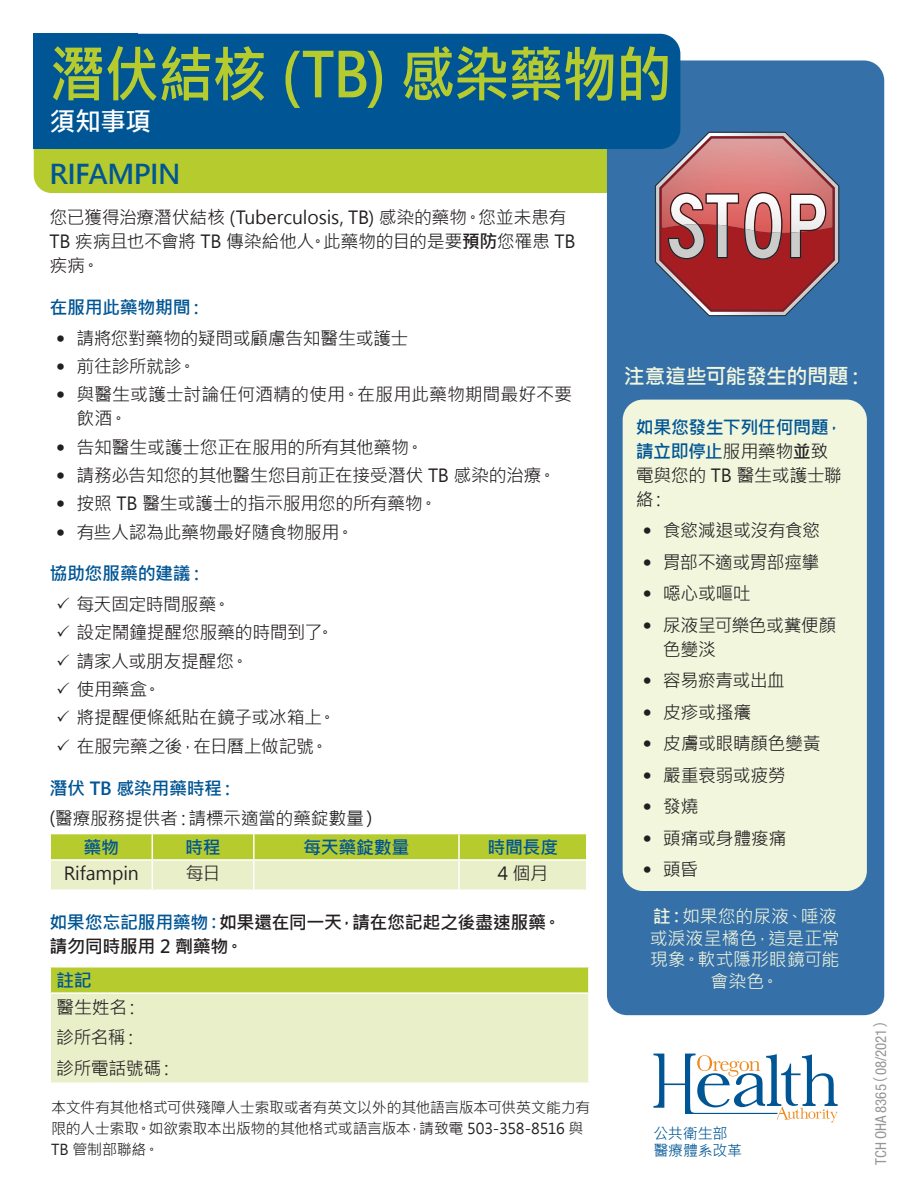
<style>
.page{position:relative;width:918px;height:1188px;background:#fff}
.page>*{position:absolute;margin:0;border:0;box-sizing:border-box;transform-origin:0 0}
.t1{font:700 61.65px "Microsoft Jheng Hei";letter-spacing:-.025em;color:#b6cc2e;scale:.9 1}
.text{font:700 27px "Microsoft Jheng Hei";letter-spacing:-.015em;color:#005594}
.t2{font:700 25.95px "Microsoft Jheng Hei";color:#fff}
.subtitle{font:700 21px "Microsoft Jheng Hei";letter-spacing:-.02em;color:#f1f6dd}
.text-2{font:18px/24px "Microsoft Jheng Hei";letter-spacing:-.025em;color:#231f20}
.subtitle-2{font:700 18px/24px "Microsoft Jheng Hei";letter-spacing:-.02em;color:#231f20}
.text-3{font:18px/24px "Microsoft Jheng Hei";letter-spacing:-.005em;color:#231f20}
.green_condensed_12_A{font:18px/21.6px "Microsoft Jheng Hei";letter-spacing:-.005em;color:#f1f6dd;text-align:center}
.subtitle-3{font:700 18px "Microsoft Jheng Hei";letter-spacing:-.02em;color:#005594}
.Center_Table_Blue_12{font:700 18px "Microsoft Jheng Hei";letter-spacing:-.015em;color:#005594}
.Left_Table_Blue_12_A{font:700 18px "Microsoft Jheng Hei";color:#005594}
.footnote{font:15px/21px "Microsoft Jheng Hei";letter-spacing:-.025em;color:#231f20}
.t3{font:condensed 15px "Helvetica Neue LT Std";letter-spacing:-.005em;color:#939598}
.t4{font:15px "Microsoft Jheng Hei";letter-spacing:-.015em;color:#005594}
.s1{font-weight:700}
.s2{font-family:"Helvetica Neue LT Std";font-stretch:condensed}
.s3{color:#005594}
.s4{font-weight:700;color:#005594}
.s5{font-family:"Microsoft Jheng Hei";font-stretch:normal}
</style>
<div class="page">
<div style="left:34px;top:126px;width:642px;height:67px;background:#b6cc2e;border-radius:18px"></div>
<div style="left:607px;top:60px;width:277px;height:955px;background:#3670a9;border-radius:20px"></div>
<div style="left:34px;top:34px;width:646px;height:115px;background:#005594;border-radius:20px"></div>
<div style="left:623px;top:400px;width:244px;height:491px;background:#f1f6dd;border-radius:20px"></div>
<svg style="left:50px;top:834px;width:537px;height:56px;background:#d2df85"></svg>
<hr style="left:254px;top:859px;width:205px;height:2px;background:#fff">
<hr style="left:253px;top:861px;width:2px;height:29px;background:#fff">
<hr style="left:459px;top:859px;width:129px;height:2px;background:#fff">
<hr style="left:458px;top:861px;width:2px;height:29px;background:#fff">
<hr style="left:586px;top:861px;width:2px;height:29px;background:#fff">
<div style="left:50px;top:967px;width:539px;height:26px;background:#b6cc2e"></div>
<div style="left:50px;top:993px;width:539px;height:90px;background:#e9efc9"></div>
<hr style="left:50px;top:966px;width:540px;height:2px;background:#fff">
<svg style="left:50px;top:967px;width:1px;height:25px"></svg>
<hr style="left:588px;top:967px;width:2px;height:25px;background:#fff">
<hr style="left:50px;top:992px;width:540px;height:2px;background:#fff">
<hr style="left:50px;top:994px;width:1px;height:88px;background:#fff">
<hr style="left:588px;top:994px;width:2px;height:88px;background:#fff">
<hr style="left:50px;top:1082px;width:540px;height:2px;background:#fff">
<svg style="left:655px;top:132px;width:184px;height:184px"></svg>
<img style="left:707px;top:195px;width:31px;height:31px">
<svg style="left:653px;top:1054px;width:185px;height:69px"></svg>
<p class="t1" style="left:50px;top:36px;width:693px">潛伏結核 (TB) 感染藥物的</p>
<p class="t2" style="left:50px;top:106px;width:103px">須知事項</p>
<p class="text" style="left:50px;top:157px;width:132px">RIFAMPIN</p>
<p class="text-2" style="left:50px;top:205px;width:528px">您已獲得治療潛伏結核 (Tuberculosis, TB) 感染的藥物。您並未患有<br>TB 疾病且也不會將 TB 傳染給他人。此藥物的目的是要<span class="s1">預防</span>您罹患 TB疾病。</p>
<p class="subtitle-3" style="left:50px;top:296px;width:157px">在服用此藥物期間：</p>
<p class="text-2" style="left:56px;top:326px;width:354px"><span class="s2">•</span> 請將您對藥物的疑問或顧慮告知醫生或護士</p>
<p class="text-2" style="left:56px;top:354px;width:141px"><span class="s2">•</span> 前往診所就診。</p>
<p class="text-3" style="left:76px;top:383px;width:497px;text-indent:-20px"><span class="s2">•</span> 與醫生或護士討論任何酒精的使用。在服用此藥物期間最好不要飲酒。</p>
<p class="text-2" style="left:56px;top:435px;width:369px"><span class="s2">•</span> 告知醫生或護士您正在服用的所有其他藥物。</p>
<p class="text-2" style="left:56px;top:463px;width:502px"><span class="s2">•</span> 請務必告知您的其他醫生您目前正在接受潛伏 TB 感染的治療。</p>
<p class="text-2" style="left:56px;top:492px;width:383px"><span class="s2">•</span> 按照 TB 醫生或護士的指示服用您的所有藥物。</p>
<p class="text-2" style="left:56px;top:520px;width:299px"><span class="s2">•</span> 有些人認為此藥物最好隨食物服用。</p>
<p class="subtitle-3" style="left:50px;top:563px;width:157px">協助您服藥的建議：</p>
<p class="text-2" style="left:56px;top:593px;width:176px">✓ 每天固定時間服藥。</p>
<p class="text-2" style="left:56px;top:621px;width:279px">✓ 設定鬧鐘提醒您服藥的時間到了。</p>
<p class="text-2" style="left:56px;top:649px;width:194px">✓ 請家人或朋友提醒您。</p>
<p class="text-2" style="left:56px;top:678px;width:106px">✓ 使用藥盒。</p>
<p class="text-2" style="left:56px;top:706px;width:281px">✓ 將提醒便條紙貼在鏡子或冰箱上。</p>
<p class="text-2" style="left:56px;top:734px;width:274px">✓ 在服完藥之後，在日曆上做記號。</p>
<p class="subtitle-3" style="left:50px;top:777px;width:189px">潛伏 TB 感染用藥時程：</p>
<p class="text-2" style="left:50px;top:807px;width:331px">(醫療服務提供者：請標示適當的藥錠數量）</p>
<p class="Center_Table_Blue_12" style="left:83px;top:836px;width:37px">藥物</p>
<p class="Center_Table_Blue_12" style="left:185px;top:836px;width:37px">時程</p>
<p class="Center_Table_Blue_12" style="left:303px;top:836px;width:108px">每天藥錠數量</p>
<p class="Center_Table_Blue_12" style="left:488px;top:836px;width:72px">時間長度</p>
<p class="text-3" style="left:64px;top:862px;width:77px">Rifampin</p>
<p class="text-2" style="left:186px;top:862px;width:36px">每日</p>
<p class="text-2" style="left:498px;top:862px;width:52px">4 個月</p>
<p class="subtitle-2" style="left:50px;top:911px;width:513px"><span class="s3">如果您忘記服用藥物：</span>如果還在同一天，請在您記起之後盡速服藥。請勿同時服用 2 劑藥物。</p>
<p class="Left_Table_Blue_12_A" style="left:56px;top:969px;width:37px">註記</p>
<p class="text-2" style="left:56px;top:995px;width:86px">醫生姓名：</p>
<p class="text-2" style="left:56px;top:1026px;width:85px">診所名稱：</p>
<p class="text-2" style="left:56px;top:1056px;width:121px">診所電話號碼：</p>
<p class="footnote" style="left:51px;top:1097px;width:541px">本文件有其他格式可供殘障人士索取或者有英文以外的其他語言版本可供英文能力有限的人士索取。如欲索取本出版物的其他格式或語言版本，請致電 503-358-8516 與<br>TB 管制部聯絡。</p>
<p class="subtitle" style="left:624px;top:363px;width:244px">注意這些可能發生的問題：</p>
<p class="text-2" style="left:636px;top:416px;width:209px"><span class="s4">如果您發生下列任何問題，請立即停止</span>服用藥物<span class="s1">並</span>致電與您的 TB 醫生或護士聯絡：</p>
<p class="text-2" style="left:643px;top:519px;width:179px"><span class="s2">•</span> 食慾減退或沒有食慾</p>
<p class="text-2" style="left:643px;top:550px;width:178px"><span class="s2">•</span> 胃部不適或胃部痙攣</p>
<p class="text-2" style="left:643px;top:582px;width:110px"><span class="s2">•</span> 噁心或嘔吐</p>
<p class="text-2" style="left:663px;top:613px;width:175px;text-indent:-20px"><span class="s2">•</span> 尿液呈可樂色或糞便顏色變淡</p>
<p class="text-2" style="left:643px;top:669px;width:144px"><span class="s2">•</span> 容易瘀青或出血</p>
<p class="text-2" style="left:643px;top:700px;width:110px"><span class="s2">•</span> 皮疹或搔癢</p>
<p class="text-2" style="left:643px;top:732px;width:180px"><span class="s2">•</span> 皮膚或眼睛顏色變黃</p>
<p class="text-2" style="left:643px;top:763px;width:145px"><span class="s2">•</span> 嚴重衰弱或疲勞</p>
<p class="text-2" style="left:643px;top:795px;width:57px"><span class="s2">•</span> 發燒</p>
<p class="text-2" style="left:643px;top:826px;width:145px"><span class="s2">•</span> 頭痛或身體痠痛</p>
<p class="text-2" style="left:643px;top:858px;width:57px"><span class="s2">•</span> 頭昏</p>
<p class="green_condensed_12_A" style="left:650px;top:906px;width:191px"><span class="s1">註：</span>如果您的尿液、唾液或淚液呈橘色，這是正常現象。軟式隱形眼鏡可能會染色。</p>
<p class="t4" style="left:653px;top:1124px;width:75px">公共衛生部</p>
<p class="t4" style="left:653px;top:1141px;width:90px">醫療體系改革</p>
<p class="t3" style="left:872px;top:1165px;width:149px;rotate:-90deg">TCH OHA 8365<span class="s5">（</span>08/2021<span class="s5">）</span></p>
</div>
